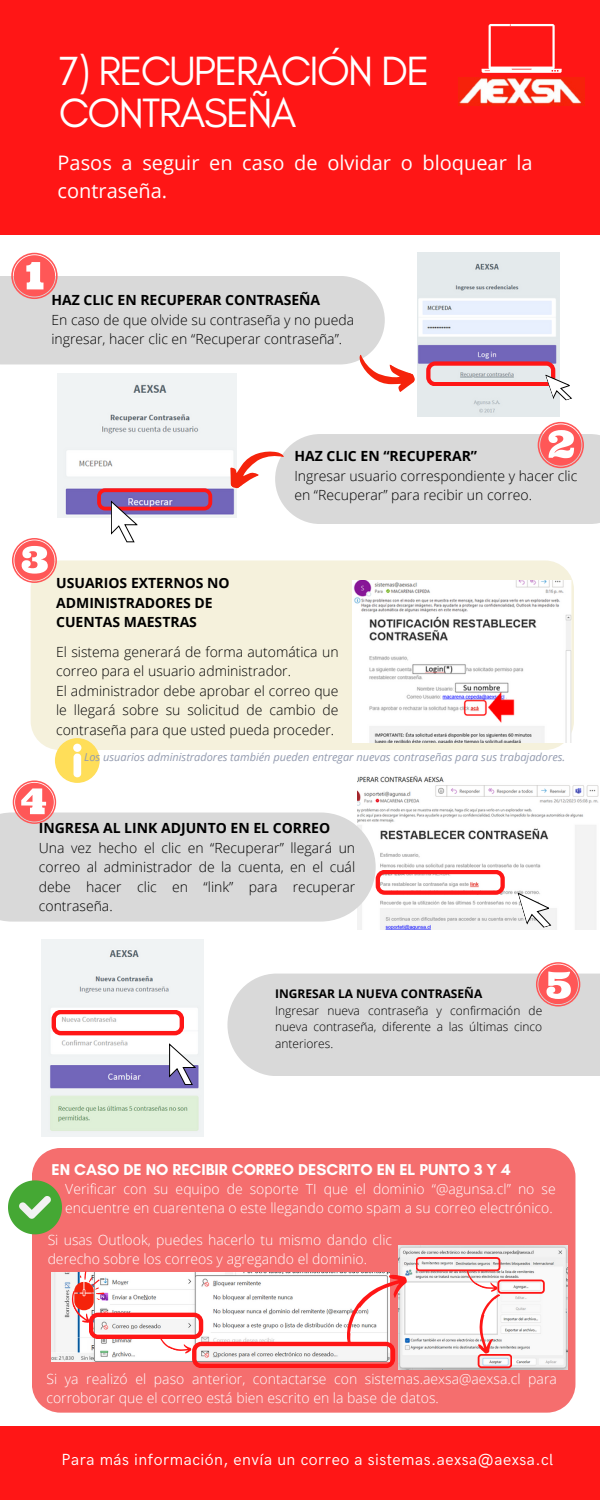
<style>
.page{position:relative;width:600px;height:1500px;background:#fff}
.page>*{position:absolute;margin:0;border:0;box-sizing:border-box;transform-origin:0 0}
.t1{font:41.7px/42.8px "Glacial Indifference";letter-spacing:-.04em;color:#fff}
.t2{font:20px/27.8px "Open Sans";color:#fff}
.t3{font:16.2px "HK Grotesk";letter-spacing:.03em;color:#fff}
.t4{font:700 16px "Glacial Indifference";color:#fff}
.t5{font:300 14px/19.5px "Open Sans";color:#000}
.t6{font:300 14px/19.5px "Open Sans";color:#fff}
.t7{font:700 14px/19.5px "Open Sans";color:#000}
.t8{font:300 12px/16.5px "Open Sans";color:#000;text-align:justify}
.t9{font:700 12px "Open Sans";color:#000}
.t10{font:italic 11px "Open Sans";color:#939baf}
.s1{font-weight:700}
</style>
<div class="page">
<div style="left:0;top:1426px;width:600px;height:74px;background:#ff1616"></div>
<div style="left:0;top:0;width:600px;height:234px;background:#ff1616"></div>
<img style="left:458px;top:78px;width:127px;height:27px">
<svg style="left:481px;top:24px;width:81px;height:49px"></svg>
<img style="left:417px;top:252px;width:142px;height:165px">
<svg style="left:426px;top:361px;width:146px;height:52px"></svg>
<img style="left:358px;top:775px;width:240px;height:155px">
<svg style="left:517px;top:885px;width:37px;height:45px"></svg>
<img style="left:42px;top:940px;width:162px;height:196px">
<img style="left:58px;top:396px;width:179px;height:122px">
<svg style="left:97px;top:488px;width:115px;height:54px"></svg>
<div style="left:227px;top:974px;width:373px;height:102px;background:#d9d9d9"></div>
<div style="left:0;top:813px;width:376px;height:109px;background:#d9d9d9"></div>
<svg style="left:169px;top:1044px;width:27px;height:41px"></svg>
<svg style="left:376px;top:870px;width:129px;height:25px"></svg>
<svg style="left:52px;top:1010px;width:132px;height:25px"></svg>
<svg style="left:0;top:253px;width:415px;height:143px"></svg>
<svg style="left:223px;top:422px;width:377px;height:102px"></svg>
<div style="left:31px;top:560px;width:543px;height:190px;background:#f5f1dc;border-radius:29px"></div>
<svg style="left:12px;top:538px;width:45px;height:45px"></svg>
<img style="left:353px;top:581px;width:219px;height:162px">
<svg style="left:536px;top:962px;width:44px;height:44px"></svg>
<div style="left:32px;top:1148px;width:543px;height:265px;background:#f56e6e"></div>
<svg style="left:13px;top:738px;width:87px;height:86px"></svg>
<svg style="left:8px;top:1180px;width:54px;height:54px"></svg>
<img style="left:51px;top:1273px;width:15px;height:88px">
<img style="left:398px;top:1245px;width:170px;height:124px">
<svg style="left:66px;top:1257px;width:479px;height:111px"></svg>
<h6 class="t1" style="left:59px;top:49px;width:372px">7) RECUPERACIÓN DE<br>CONTRASEÑA</h6>
<p class="t2" style="left:58px;top:149px;width:477px">Pasos a seguir en caso de olvidar o bloquear la contraseña.</p>
<p class="t5" style="left:51px;top:290px;width:304px"><span class="s1">HAZ CLIC EN RECUPERAR CONTRASEÑA<br></span>En caso de que olvide su contraseña y no pueda ingresar, hacer clic en “Recuperar contraseña”.</p>
<p class="t7" style="left:56px;top:573px;width:175px">USUARIOS EXTERNOS NO<br>ADMINISTRADORES DE<br>CUENTAS MAESTRAS</p>
<h6 class="t5" style="left:294px;top:446px;width:285px"><span class="s1">HAZ CLIC EN “RECUPERAR”<br></span>Ingresar usuario correspondiente y hacer clic en “Recuperar” para recibir un correo.</h6>
<p class="t5" style="left:56px;top:642px;width:284px">El sistema generará de forma automática un correo para el usuario administrador.<br>El administrador debe aprobar el correo que le llegará sobre su solicitud de cambio de contraseña para que usted pueda proceder.</p>
<p class="t10" style="left:84px;top:749px;width:483px">Los usuarios administradores también pueden entregar nuevas contraseñas para sus trabajadores.</p>
<p class="t5" style="left:39px;top:818px;width:318px"><span class="s1">INGRESA AL LINK ADJUNTO EN EL CORREO </span>Una vez hecho el clic en “Recuperar” llegará un correo al administrador de la cuenta, en el cuál debe hacer clic en “link” para recuperar contraseña.</p>
<p class="t9" style="left:275px;top:985px;width:209px">INGRESAR LA NUEVA CONTRASEÑA</p>
<p class="t8" style="left:275px;top:1002px;width:269px">Ingresar nueva contraseña y confirmación de nueva contraseña, diferente a las últimas cinco anteriores.</p>
<p class="t4" style="left:51px;top:1160px;width:461px">EN CASO DE NO RECIBIR CORREO DESCRITO EN EL PUNTO 3 Y 4</p>
<p class="t6" style="left:65px;top:1179px;width:492px">Verificar con su equipo de soporte TI que el dominio “@agunsa.cl” no se encuentre en cuarentena o este llegando como spam a su correo electrónico.</p>
<h6 class="t6" style="left:48px;top:1229px;width:346px">Si usas Outlook, puedes hacerlo tu mismo dando clic derecho sobre los correos y agregando el dominio.</h6>
<p class="t6" style="left:46px;top:1369px;width:512px">Si ya realizó el paso anterior, contactarse con sistemas.aexsa@aexsa.cl para corroborar que el correo está bien escrito en la base de datos.</p>
<h5 class="t3" style="left:62px;top:1450px;width:493px">Para más información, envía un correo a sistemas.aexsa@aexsa.cl</h5>
</div>
